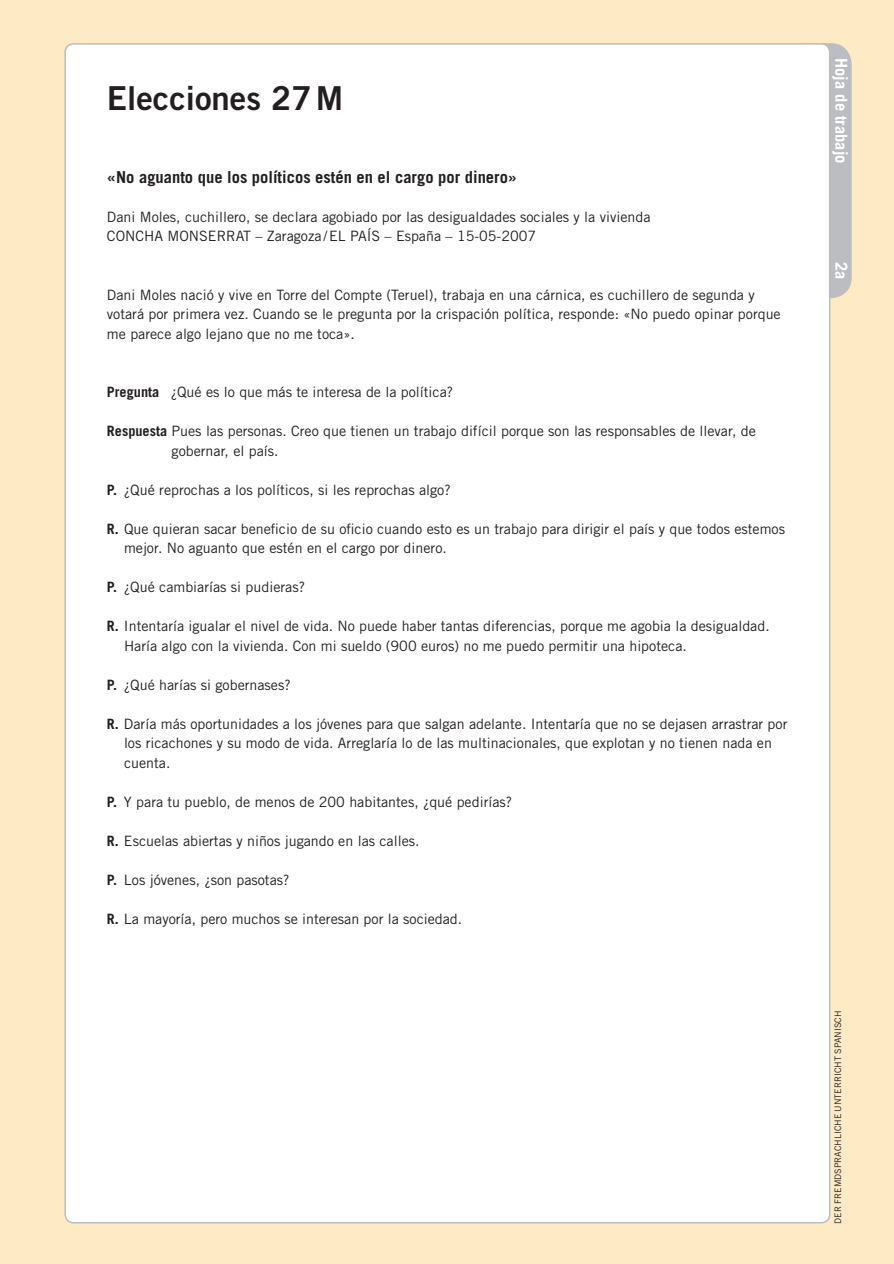
<style>
.page{position:relative;width:894px;height:1264px;background:#fff}
.page>*{position:absolute;margin:0;border:0;box-sizing:border-box;transform-origin:0 0}
.t1{font:33px "Trade Gothic LT Std Bd 2";color:#231f20}
.t2{font:700 16.5px "Trade Gothic LT Std";color:#231f20}
.t3{font:700 16.5px "Trade Gothic LT Std";color:#fff}
.t4{font:14.25px/19.5px "Trade Gothic LT Std";color:#231f20}
.t5{font:9px "Trade Gothic LT Std";color:#231f20}
.s1{font-weight:700}
</style>
<div class="page">
<div style="left:0;top:0;width:893px;height:1264px;background:#feeac4"></div>
<div style="left:830px;top:43px;width:21px;height:255px;background:#bcbdc0"></div>
<div style="left:64px;top:43px;width:766px;height:1179px;background:#fff"></div>
<h1 class="t1" style="left:107px;top:77px;width:238px">Elecciones 27 M</h1>
<p class="t2" style="left:107px;top:167px;width:411px">«No aguanto que los políticos estén en el cargo por dinero»</p>
<p class="t4" style="left:107px;top:207px;width:545px">Dani Moles, cuchillero, se declara agobiado por las desigualdades sociales y la vivienda<br>CONCHA MONSERRAT – Zaragoza / EL PAÍS – España – 15-05-2007</p>
<p class="t4" style="left:107px;top:285px;width:675px">Dani Moles nació y vive en Torre del Compte (Teruel), trabaja en una cárnica, es cuchillero de segunda y votará por primera vez. Cuando se le pregunta por la crispación política, responde: «No puedo opinar porque me parece algo lejano que no me toca».</p>
<p class="t4" style="left:107px;top:382px;width:347px"><span class="s1">Pregunta</span> ¿Qué es lo que más te interesa de la política?</p>
<p class="t4" style="left:171px;top:421px;width:585px;text-indent:-65px"><span class="s1">Respuesta</span> Pues las personas. Creo que tienen un trabajo difícil porque son las responsables de llevar, de gobernar, el país.</p>
<p class="t4" style="left:107px;top:480px;width:345px"><span class="s1">P.</span> ¿Qué reprochas a los políticos, si les reprochas algo?</p>
<p class="t4" style="left:124px;top:519px;width:662px;text-indent:-17px"><span class="s1">R.</span> Que quieran sacar beneficio de su oficio cuando esto es un trabajo para dirigir el país y que todos estemos mejor. No aguanto que estén en el cargo por dinero.</p>
<p class="t4" style="left:107px;top:577px;width:199px"><span class="s1">P.</span> ¿Qué cambiarías si pudieras?</p>
<p class="t4" style="left:124px;top:616px;width:647px;text-indent:-17px"><span class="s1">R.</span> Intentaría igualar el nivel de vida. No puede haber tantas diferencias, porque me agobia la desigualdad.<br>Haría algo con la vivienda. Con mi sueldo (900 euros) no me puedo permitir una hipoteca.</p>
<p class="t4" style="left:107px;top:675px;width:185px"><span class="s1">P.</span> ¿Qué harías si gobernases?</p>
<p class="t4" style="left:124px;top:714px;width:664px;text-indent:-17px"><span class="s1">R.</span> Daría más oportunidades a los jóvenes para que salgan adelante. Intentaría que no se dejasen arrastrar por los ricachones y su modo de vida. Arreglaría lo de las multinacionales, que explotan y no tienen nada en cuenta.</p>
<p class="t4" style="left:107px;top:792px;width:406px"><span class="s1">P.</span> Y para tu pueblo, de menos de 200 habitantes, ¿qué pedirías?</p>
<p class="t4" style="left:107px;top:831px;width:314px"><span class="s1">R.</span> Escuelas abiertas y niños jugando en las calles.</p>
<p class="t4" style="left:107px;top:870px;width:184px"><span class="s1">P.</span> Los jóvenes, ¿son pasotas?</p>
<p class="t4" style="left:107px;top:909px;width:356px"><span class="s1">R.</span> La mayoría, pero muchos se interesan por la sociedad.</p>
<p class="t3" style="left:851px;top:58px;width:107px;rotate:90deg">Hoja de trabajo</p>
<p class="t3" style="left:851px;top:262px;width:19px;rotate:90deg">2a</p>
<p class="t5" style="left:832px;top:1223px;width:214px;rotate:-90deg">DER FREMDSPRACHLICHE UNTERRICHT SPANISCH</p>
</div>
